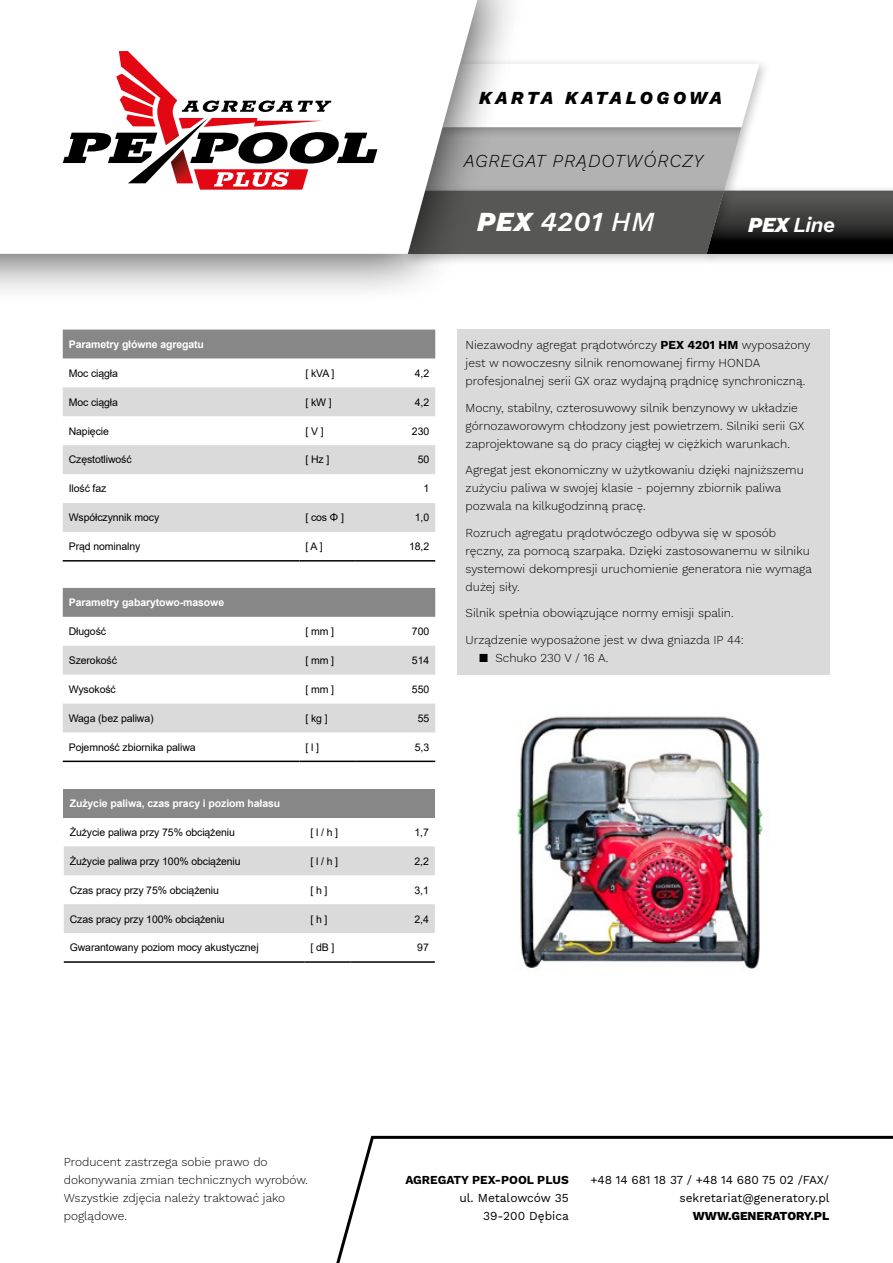
<style>
.page{position:relative;width:893px;height:1263px;background:#fff}
.page>*{position:absolute;margin:0;border:0;box-sizing:border-box;transform-origin:0 0}
.t1{font:italic 600 27px "Work Sans";color:#fff}
.t2{font:italic 600 21px "Work Sans";color:#fff}
.t3{font:italic 300 18px "Work Sans";letter-spacing:.05em;color:#000}
.t4{font:italic 800 18px "Work Sans";letter-spacing:.175em;color:#000}
.t5{font:300 12px/18px "Work Sans";color:#000}
.t6{font:12px/18px "Work Sans";color:#000;text-align:right}
.t7{font:700 12px "Work Sans";color:#000}
.t8{font:800 12px "Work Sans";color:#000}
.t9{font:10.5px "Arial";letter-spacing:-.01em;color:#000}
.t10{font:700 10.5px "Arial";letter-spacing:-.01em;color:#fff}
.s1{font-weight:800}
.s2{font-weight:500}
.s3{font-weight:700}
</style>
<div class="page">
<div style="left:701px;top:184px;width:192px;height:83px;background:#000;opacity:.25"></div>
<div style="left:402px;top:184px;width:333px;height:83px;background:#000;opacity:.25"></div>
<div style="left:437px;top:57px;width:334px;height:83px;background:#fafafa"></div>
<svg style="left:527px;top:65px;width:366px;height:189px"></svg>
<div style="left:0;top:0;width:527px;height:304px;background:#000;opacity:.75"></div>
<svg style="left:0;top:0;width:481px;height:254px"></svg>
<svg style="left:63px;top:51px;width:314px;height:139px"></svg>
<svg style="left:336px;top:1135px;width:557px;height:128px"></svg>
<div style="left:63px;top:330px;width:372px;height:28px;background:#878787"></div>
<svg style="left:63px;top:387px;width:372px;height:145px;fill:#dadada"></svg>
<hr style="left:63px;top:560px;width:236px;height:2px;background:#000">
<hr style="left:299px;top:560px;width:57px;height:2px;background:#000">
<hr style="left:356px;top:560px;width:79px;height:2px;background:#000">
<div style="left:63px;top:588px;width:372px;height:29px;background:#878787"></div>
<svg style="left:63px;top:646px;width:372px;height:86px"></svg>
<hr style="left:63px;top:761px;width:236px;height:1px;background:#000">
<hr style="left:299px;top:761px;width:57px;height:1px;background:#000">
<hr style="left:356px;top:761px;width:79px;height:1px;background:#000">
<img style="left:517px;top:716px;width:246px;height:253px">
<div style="left:457px;top:330px;width:372px;height:345px;background:#dadada"></div>
<div style="left:64px;top:788px;width:371px;height:29px;background:#878787"></div>
<svg style="left:64px;top:846px;width:371px;height:87px"></svg>
<hr style="left:64px;top:961px;width:240px;height:2px;background:#000">
<hr style="left:304px;top:961px;width:46px;height:2px;background:#000">
<hr style="left:350px;top:961px;width:85px;height:2px;background:#000">
<h3 class="t4" style="left:479px;top:84px;width:244px">KARTA KATALOGOWA</h3>
<h3 class="t3" style="left:464px;top:147px;width:241px">AGREGAT PRĄDOTWÓRCZY</h3>
<h1 class="t1" style="left:477px;top:201px;width:179px"><span class="s1">PEX</span> 4201 <span class="s2">HM</span></h1>
<h2 class="t2" style="left:748px;top:209px;width:88px"><span class="s1">PEX</span> Line</h2>
<p class="t10" style="left:69px;top:337px;width:137px">Parametry główne agregatu</p>
<p class="t9" style="left:69px;top:366px;width:51px">Moc ciągła</p>
<p class="t9" style="left:305px;top:366px;width:30px">[ kVA ]</p>
<p class="t9" style="left:415px;top:366px;width:16px">4,2</p>
<p class="t9" style="left:69px;top:395px;width:51px">Moc ciągła</p>
<p class="t9" style="left:305px;top:395px;width:28px">[ kW ]</p>
<p class="t9" style="left:415px;top:395px;width:16px">4,2</p>
<p class="t9" style="left:69px;top:424px;width:42px">Napięcie</p>
<p class="t9" style="left:305px;top:424px;width:20px">[ V ]</p>
<p class="t9" style="left:412px;top:424px;width:19px">230</p>
<p class="t9" style="left:69px;top:453px;width:64px">Częstotliwość</p>
<p class="t9" style="left:305px;top:453px;width:25px">[ Hz ]</p>
<p class="t9" style="left:418px;top:453px;width:13px">50</p>
<p class="t9" style="left:69px;top:481px;width:39px">Ilość faz</p>
<p class="t9" style="left:423px;top:481px;width:7px">1</p>
<p class="t9" style="left:69px;top:510px;width:92px">Współczynnik mocy</p>
<p class="t9" style="left:305px;top:510px;width:40px">[ cos Φ ]</p>
<p class="t9" style="left:415px;top:510px;width:16px">1,0</p>
<p class="t9" style="left:69px;top:539px;width:73px">Prąd nominalny</p>
<p class="t9" style="left:305px;top:539px;width:19px">[ A ]</p>
<p class="t9" style="left:409px;top:539px;width:22px">18,2</p>
<p class="t10" style="left:69px;top:595px;width:157px">Parametry gabarytowo-masowe</p>
<p class="t9" style="left:69px;top:624px;width:39px">Długość</p>
<p class="t9" style="left:305px;top:624px;width:30px">[ mm ]</p>
<p class="t9" style="left:412px;top:624px;width:19px">700</p>
<p class="t9" style="left:69px;top:653px;width:50px">Szerokość</p>
<p class="t9" style="left:305px;top:653px;width:30px">[ mm ]</p>
<p class="t9" style="left:412px;top:653px;width:19px">514</p>
<p class="t9" style="left:69px;top:682px;width:49px">Wysokość</p>
<p class="t9" style="left:305px;top:682px;width:30px">[ mm ]</p>
<p class="t9" style="left:412px;top:682px;width:19px">550</p>
<p class="t9" style="left:69px;top:711px;width:86px">Waga (bez paliwa)</p>
<p class="t9" style="left:305px;top:711px;width:24px">[ kg ]</p>
<p class="t9" style="left:418px;top:711px;width:13px">55</p>
<p class="t9" style="left:69px;top:740px;width:128px">Pojemność zbiornika paliwa</p>
<p class="t9" style="left:305px;top:740px;width:15px">[ l ]</p>
<p class="t9" style="left:415px;top:740px;width:16px">5,3</p>
<p class="t10" style="left:70px;top:796px;width:212px">Zużycie paliwa, czas pracy i poziom hałasu</p>
<p class="t9" style="left:70px;top:825px;width:167px">Żużycie paliwa przy 75% obciążeniu</p>
<p class="t9" style="left:310px;top:825px;width:29px">[ l / h ]</p>
<p class="t9" style="left:414px;top:825px;width:16px">1,7</p>
<p class="t9" style="left:70px;top:854px;width:172px">Żużycie paliwa przy 100% obciążeniu</p>
<p class="t9" style="left:310px;top:854px;width:29px">[ l / h ]</p>
<p class="t9" style="left:414px;top:854px;width:16px">2,2</p>
<p class="t9" style="left:70px;top:883px;width:151px">Czas pracy przy 75% obciążeniu</p>
<p class="t9" style="left:310px;top:883px;width:19px">[ h ]</p>
<p class="t9" style="left:414px;top:883px;width:16px">3,1</p>
<p class="t9" style="left:70px;top:911px;width:156px">Czas pracy przy 100% obciążeniu</p>
<p class="t9" style="left:310px;top:911px;width:19px">[ h ]</p>
<p class="t9" style="left:414px;top:911px;width:16px">2,4</p>
<p class="t9" style="left:70px;top:940px;width:190px">Gwarantowany poziom mocy akustycznej</p>
<p class="t9" style="left:310px;top:940px;width:25px">[ dB ]</p>
<p class="t9" style="left:417px;top:940px;width:13px">97</p>
<p class="t5" style="left:466px;top:336px;width:346px">Niezawodny agregat prądotwórczy <span class="s3">PEX 4201 HM</span> wyposażony jest w nowoczesny silnik renomowanej firmy HONDA profesjonalnej serii GX oraz wydajną prądnicę synchroniczną.</p>
<p class="t5" style="left:466px;top:398px;width:340px">Mocny, stabilny, czterosuwowy silnik benzynowy w układzie górnozaworowym chłodzony jest powietrzem. Silniki serii GX zaprojektowane są do pracy ciągłej w ciężkich warunkach.</p>
<p class="t5" style="left:466px;top:461px;width:340px">Agregat jest ekonomiczny w użytkowaniu dzięki najniższemu zużyciu paliwa w swojej klasie - pojemny zbiornik paliwa pozwala na kilkugodzinną pracę.</p>
<p class="t5" style="left:466px;top:523px;width:348px">Rozruch agregatu prądotwóczego odbywa się w sposób ręczny, za pomocą szarpaka. Dzięki zastosowanemu w silniku systemowi dekompresji uruchomienie generatora nie wymaga dużej siły.</p>
<p class="t5" style="left:466px;top:604px;width:270px">Silnik spełnia obowiązujące normy emisji spalin.</p>
<p class="t5" style="left:478px;top:630px;width:267px;text-indent:-13px">Urządzenie wyposażone jest w dwa gniazda IP 44: ◼ Schuko 230 V / 16 A.</p>
<p class="t5" style="left:64px;top:1153px;width:246px">Producent zastrzega sobie prawo do dokonywania zmian technicznych wyrobów.<br>Wszystkie zdjęcia należy traktować jako poglądowe.</p>
<p class="t7" style="left:405px;top:1171px;width:165px">AGREGATY PEX-POOL PLUS</p>
<p class="t6" style="left:460px;top:1189px;width:111px">ul. Metalowców 35<br>39-200 Dębica</p>
<p class="t6" style="left:590px;top:1171px;width:241px">+48 14 681 18 37 / +48 14 680 75 02 /FAX/ sekretariat@generatory.pl</p>
<p class="t8" style="left:693px;top:1207px;width:138px">WWW.GENERATORY.PL</p>
</div>
